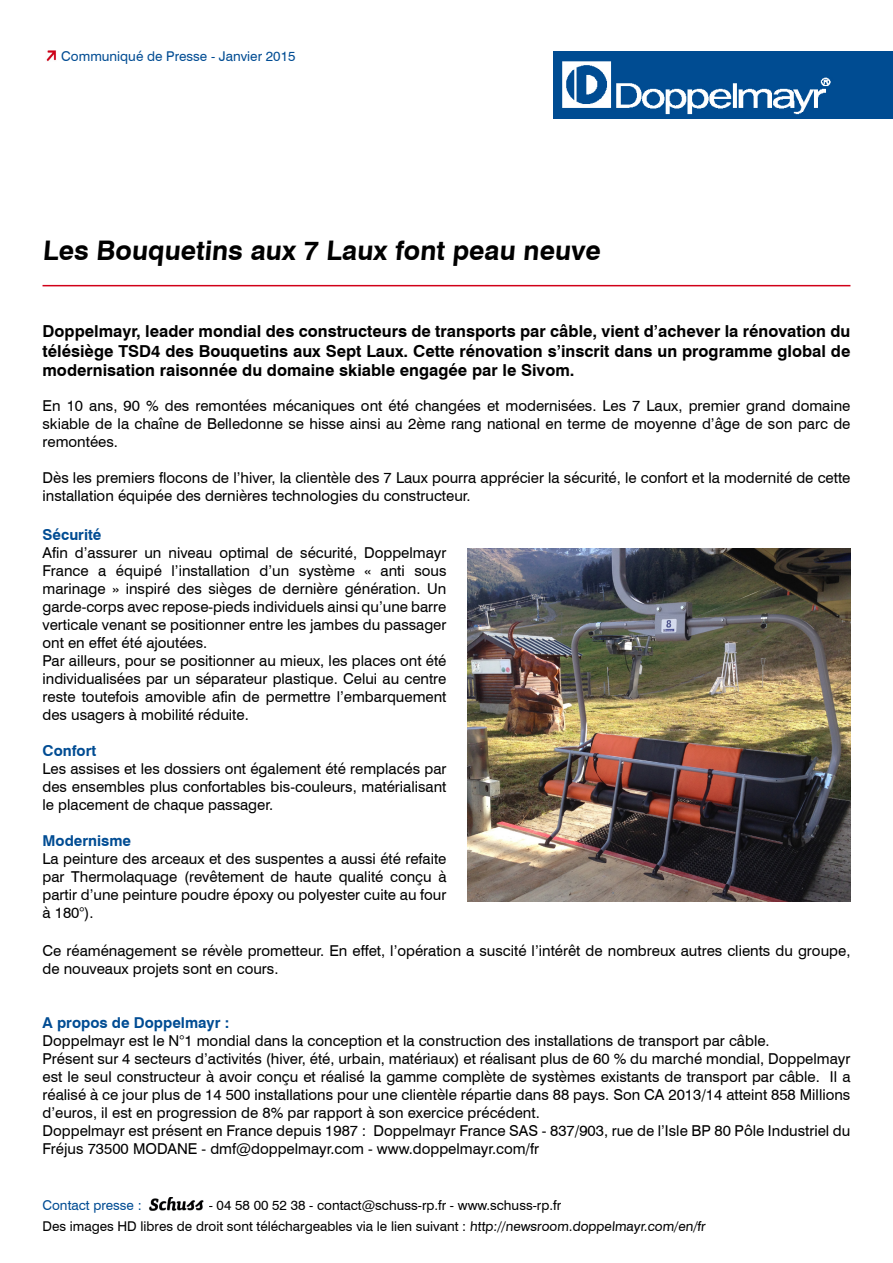
<style>
.page{position:relative;width:893px;height:1263px;background:#fff}
.page>*{position:absolute;margin:0;border:0;box-sizing:border-box;transform-origin:0 0}
.t1{font:700 27px "Swiss 721 BT";color:#000}
.t2{font:700 16.5px/19.8px "Swiss 721 BT";color:#000;text-align:justify}
.t3{font:15px/18px "Swiss 721 BT";color:#000}
.t4{font:700 15px "Swiss 721 BT";color:#004c93}
.t5{font:13.5px/21px "Swiss 721 BT";color:#000}
.t6{font:13.5px "Swiss 721 BT";color:#004c93}
</style>
<div class="page">
<hr style="left:43px;top:285px;width:807px;height:1px;background:#d10019">
<img style="left:149px;top:1197px;width:55px;height:14px">
<svg style="left:46px;top:50px;width:10px;height:11px"></svg>
<img style="left:554px;top:51px;width:339px;height:67px">
<img style="left:468px;top:549px;width:382px;height:352px">
<p class="t6" style="left:61px;top:48px;width:236px">Communiqué de Presse - Janvier 2015</p>
<h1 class="t1" style="left:43px;top:234px;width:562px">Les Bouquetins aux 7 Laux font peau neuve</h1>
<p class="t2" style="left:43px;top:321px;width:809px">Doppelmayr, leader mondial des constructeurs de transports par câble, vient d’achever la rénovation du télésiège TSD4 des Bouquetins aux Sept Laux. Cette rénovation s’inscrit dans un programme global de modernisation raisonnée du domaine skiable engagée par le Sivom.</p>
<p class="t3" style="left:43px;top:397px;width:809px;text-align:justify">En 10 ans, 90 % des remontées mécaniques ont été changées et modernisées. Les 7 Laux, premier grand domaine skiable de la chaîne de Belledonne se hisse ainsi au 2ème rang national en terme de moyenne d’âge de son parc de remontées.</p>
<p class="t3" style="left:43px;top:469px;width:809px">Dès les premiers flocons de l’hiver, la clientèle des 7 Laux pourra apprécier la sécurité, le confort et la modernité de cette installation équipée des dernières technologies du constructeur.</p>
<p class="t4" style="left:43px;top:525px;width:60px">Sécurité</p>
<p class="t3" style="left:43px;top:543px;width:405px">Afin d’assurer un niveau optimal de sécurité, Doppelmayr France a équipé l’installation d’un système « anti sous marinage » inspiré des sièges de dernière génération. Un garde-corps avec repose-pieds individuels ainsi qu’une barre verticale venant se positionner entre les jambes du passager ont en effet été ajoutées.<br>Par ailleurs, pour se positionner au mieux, les places ont été individualisées par un séparateur plastique. Celui au centre reste toutefois amovible afin de permettre l’embarquement des usagers à mobilité réduite.</p>
<p class="t4" style="left:43px;top:741px;width:55px">Confort</p>
<p class="t3" style="left:43px;top:759px;width:405px;text-align:justify">Les assises et les dossiers ont également été remplacés par des ensembles plus confortables bis-couleurs, matérialisant le placement de chaque passager.</p>
<p class="t4" style="left:43px;top:831px;width:90px">Modernisme</p>
<p class="t3" style="left:43px;top:849px;width:405px;text-align:justify">La peinture des arceaux et des suspentes a aussi été refaite par Thermolaquage (revêtement de haute qualité conçu à partir d’une peinture poudre époxy ou polyester cuite au four à 180°).</p>
<p class="t3" style="left:43px;top:942px;width:809px">Ce réaménagement se révèle prometteur. En effet, l’opération a suscité l’intérêt de nombreux autres clients du groupe, de nouveaux projets sont en cours.</p>
<p class="t4" style="left:43px;top:1013px;width:188px">A propos de Doppelmayr :</p>
<p class="t3" style="left:43px;top:1031px;width:809px">Doppelmayr est le N°1 mondial dans la conception et la construction des installations de transport par câble.<br>Présent sur 4 secteurs d’activités (hiver, été, urbain, matériaux) et réalisant plus de 60 % du marché mondial, Doppelmayr est le seul constructeur à avoir conçu et réalisé la gamme complète de systèmes existants de transport par câble. Il a réalisé à ce jour plus de 14 500 installations pour une clientèle répartie dans 88 pays. Son CA 2013/14 atteint 858 Millions d’euros, il est en progression de 8% par rapport à son exercice précédent.<br>Doppelmayr est présent en France depuis 1987 : Doppelmayr France SAS - 837/903, rue de l’Isle BP 80 Pôle Industriel du Fréjus 73500 MODANE - dmf@doppelmayr.com - www.doppelmayr.com/fr</p>
<p class="t6" style="left:43px;top:1197px;width:101px">Contact presse :</p>
<p class="t5" style="left:43px;top:1194px;width:666px;text-indent:166px">- 04 58 00 52 38 - contact@schuss-rp.fr - www.schuss-rp.fr<br>Des images HD libres de droit sont téléchargeables via le lien suivant : http://newsroom.doppelmayr.com/en/fr</p>
</div>
